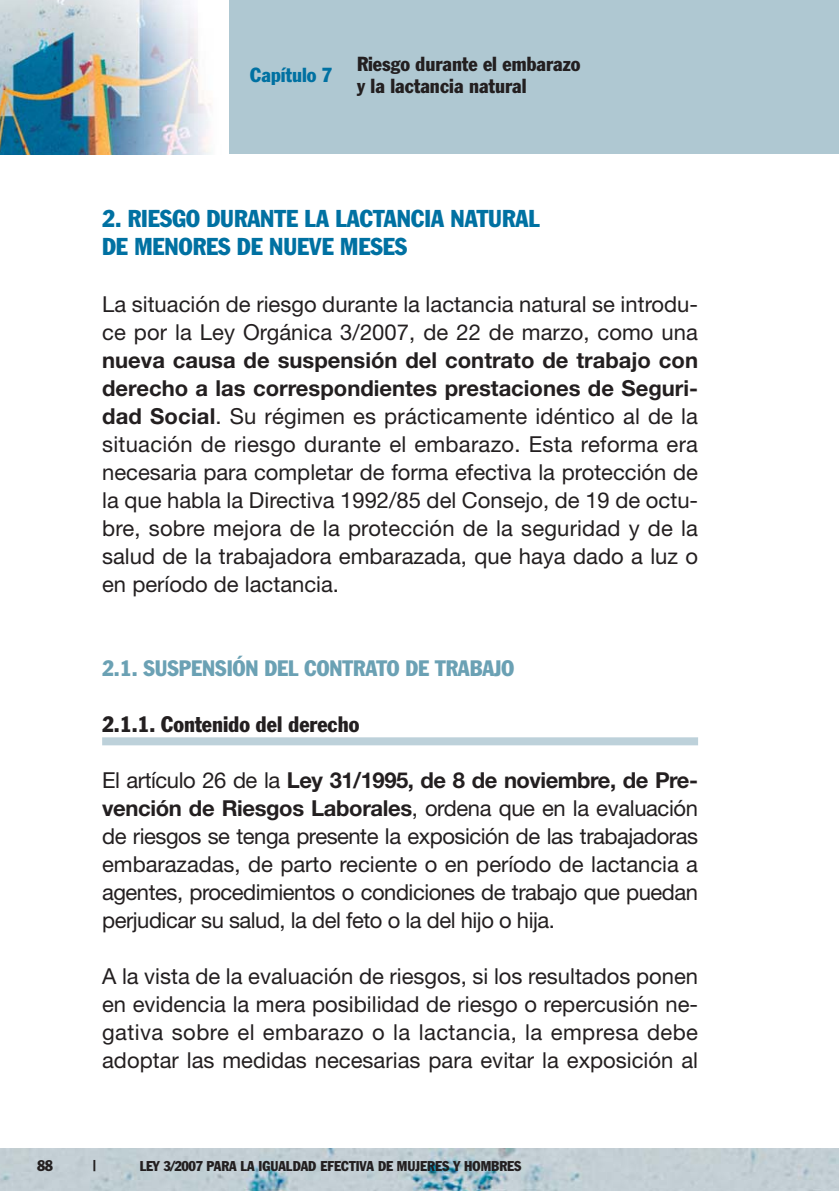
<style>
.page{position:relative;width:840px;height:1191px;background:#fff}
.page>*{position:absolute;margin:0;border:0;box-sizing:border-box;transform-origin:0 0}
.t1{font:condensed 24px/28px "Franklin Gothic";color:#0071a2}
.t2{font:22px/28px "Helvetica Neue";color:#231f20;text-align:justify}
.t3{font:condensed 22px "Franklin Gothic";color:#6ba1b4}
.t4{font:condensed 22px "Franklin Gothic";color:#231f20}
.t5{font:condensed 20px/22px "Franklin Gothic";color:#231f20}
.t6{font:condensed 20px "Franklin Gothic";color:#0071a2}
.t7{font:condensed 15.2px "Franklin Gothic";color:#231f20}
.t8{font:condensed 14px "Franklin Gothic";color:#231f20}
.s1{font-weight:700}
</style>
<div class="page">
<div style="left:0;top:1px;width:838px;height:153px;background:#afc8d2"></div>
<div style="left:0;top:1px;width:229px;height:153px;background:#fff"></div>
<img style="left:0;top:1px;width:211px;height:153px">
<img style="left:0;top:1148px;width:838px;height:43px">
<div style="left:102px;top:737px;width:595px;height:8px;background:#bdd1da"></div>
<p class="t6" style="left:250px;top:68px;width:84px">Capítulo 7</p>
<p class="t5" style="left:357px;top:54px;width:225px">Riesgo durante el embarazo y la lactancia natural</p>
<p class="t1" style="left:102px;top:207px;width:439px">2. RIESGO DURANTE LA LACTANCIA NATURAL<br>DE MENORES DE NUEVE MESES</p>
<p class="t2" style="left:102px;top:292px;width:597px">La situación de riesgo durante la lactancia natural se introdu&shy;ce por la Ley Orgánica 3/2007, de 22 de marzo, como una</p>
<p class="t2" style="left:102px;top:348px;width:597px"><span class="s1">nueva causa de suspensión del contrato de trabajo con derecho a las correspondientes prestaciones de Seguri&shy;dad Social</span>. Su régimen es prácticamente idéntico al de la situación de riesgo durante el embarazo. Esta reforma era necesaria para completar de forma efectiva la protección de la que habla la Directiva 1992/85 del Consejo, de 19 de octu&shy;bre, sobre mejora de la protección de la seguridad y de la salud de la trabajadora embarazada, que haya dado a luz o en período de lactancia.</p>
<p class="t3" style="left:102px;top:660px;width:413px">2.1. SUSPENSIÓN DEL CONTRATO DE TRABAJO</p>
<p class="t4" style="left:102px;top:716px;width:258px">2.1.1. Contenido del derecho</p>
<p class="t2" style="left:102px;top:768px;width:597px">El artículo 26 de la <span class="s1">Ley 31/1995, de 8 de noviembre, de Pre&shy;vención de Riesgos Laborales</span>, ordena que en la evaluación de riesgos se tenga presente la exposición de las trabajadoras embarazadas, de parto reciente o en período de lactancia a agentes, procedimientos o condiciones de trabajo que puedan perjudicar su salud, la del feto o la del hijo o hija.</p>
<p class="t2" style="left:102px;top:964px;width:597px">A la vista de la evaluación de riesgos, si los resultados ponen en evidencia la mera posibilidad de riesgo o repercusión ne&shy;gativa sobre el embarazo o la lactancia, la empresa debe adoptar las medidas necesarias para evitar la exposición al</p>
<p class="t7" style="left:37px;top:1159px;width:17px">88</p>
<p class="t7" style="left:93px;top:1159px;width:5px">|</p>
<p class="t8" style="left:140px;top:1160px;width:383px">LEY 3/2007 PARA LA IGUALDAD EFECTIVA DE MUJERES Y HOMBRES</p>
</div>
